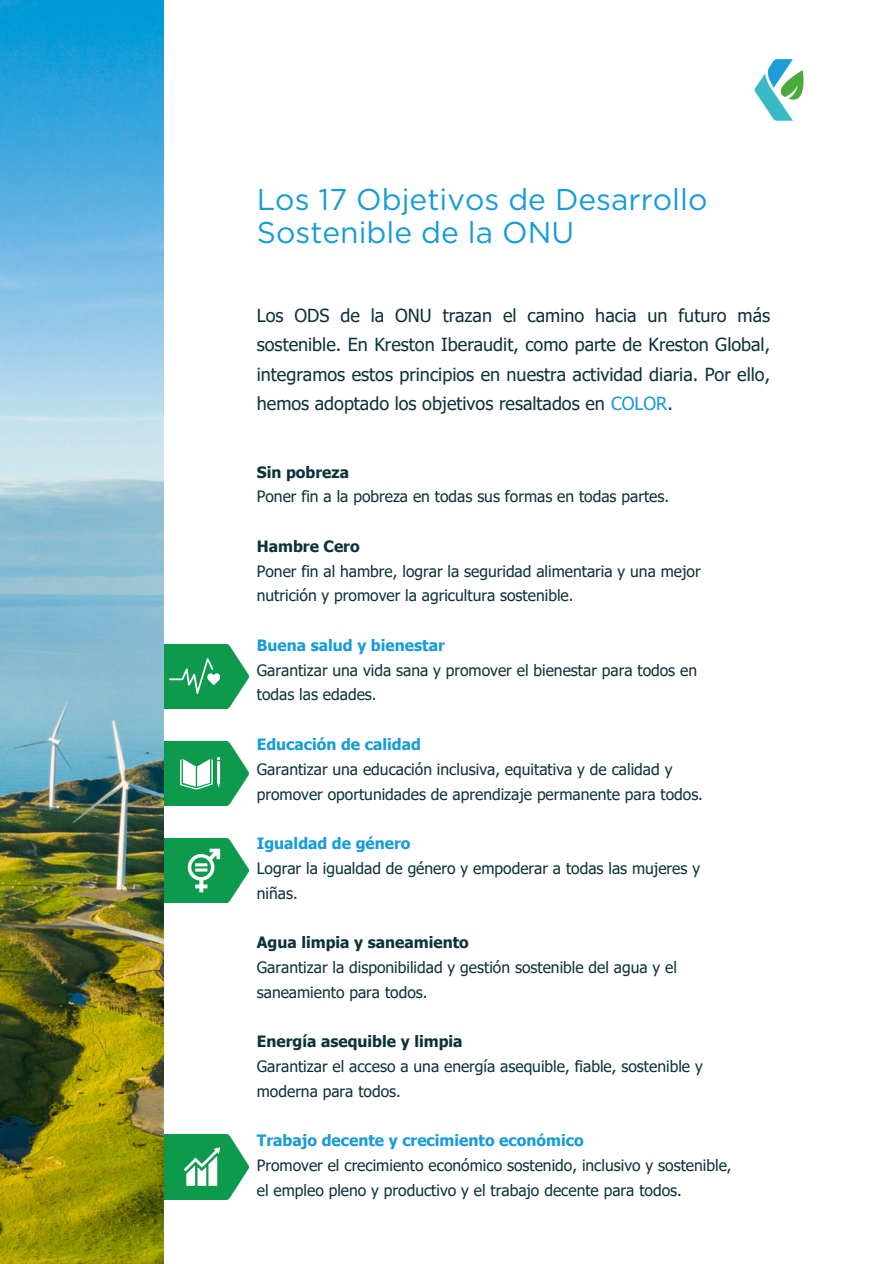
<style>
.page{position:relative;width:894px;height:1264px;background:#fff}
.page>*{position:absolute;margin:0;border:0;box-sizing:border-box;transform-origin:0 0}
.t1{font:30px/32.7px "Gotham";color:#179cd7}
.t2{font:18px/29.2px "Tahoma";color:#0d333a;text-align:justify}
.t3{font:15.6px/24.8px "Tahoma";color:#0d333a}
.t4{font:700 15.6px "Tahoma";color:#179cd7}
.t5{font:700 15.6px "Tahoma";color:#0d333a}
.s1{color:#179cd7}
</style>
<div class="page">
<img style="left:163px;top:644px;width:85px;height:64px">
<svg style="left:169px;top:658px;width:50px;height:36px;background:#34aa6a"></svg>
<img style="left:163px;top:741px;width:85px;height:64px">
<svg style="left:180px;top:757px;width:40px;height:32px"></svg>
<img style="left:163px;top:838px;width:85px;height:64px">
<svg style="left:188px;top:848px;width:32px;height:44px"></svg>
<img style="left:754px;top:59px;width:50px;height:62px">
<img style="left:163px;top:1134px;width:85px;height:64px">
<svg style="left:184px;top:1147px;width:36px;height:38px"></svg>
<img style="left:0;top:0;width:163px;height:1263px">
<p class="t1" style="left:257px;top:183px;width:452px">Los 17 Objetivos de Desarrollo<br>Sostenible de la ONU</p>
<p class="t2" style="left:257px;top:300px;width:514px">Los ODS de la ONU trazan el camino hacia un futuro más sostenible. En Kreston Iberaudit, como parte de Kreston Global, integramos estos principios en nuestra actividad diaria. Por ello, hemos adoptado los objetivos resaltados en <span class="s1">COLOR</span>.</p>
<p class="t5" style="left:257px;top:462px;width:94px">Sin pobreza</p>
<p class="t3" style="left:257px;top:484px;width:413px">Poner fin a la pobreza en todas sus formas en todas partes.</p>
<p class="t5" style="left:257px;top:536px;width:104px">Hambre Cero</p>
<p class="t3" style="left:257px;top:558px;width:445px">Poner fin al hambre, lograr la seguridad alimentaria y una mejor nutrición y promover la agricultura sostenible.</p>
<p class="t4" style="left:257px;top:635px;width:189px">Buena salud y bienestar</p>
<p class="t3" style="left:257px;top:657px;width:441px">Garantizar una vida sana y promover el bienestar para todos en todas las edades.</p>
<p class="t4" style="left:257px;top:734px;width:165px">Educación de calidad</p>
<p class="t3" style="left:257px;top:756px;width:447px">Garantizar una educación inclusiva, equitativa y de calidad y promover oportunidades de aprendizaje permanente para todos.</p>
<h1 class="t4" style="left:257px;top:833px;width:155px">Igualdad de género</h1>
<h2 class="t3" style="left:257px;top:855px;width:444px">Lograr la igualdad de género y empoderar a todas las mujeres y niñas.</h2>
<p class="t5" style="left:257px;top:932px;width:213px">Agua limpia y saneamiento</p>
<p class="t3" style="left:257px;top:954px;width:421px">Garantizar la disponibilidad y gestión sostenible del agua y el saneamiento para todos.</p>
<p class="t5" style="left:257px;top:1031px;width:207px">Energía asequible y limpia</p>
<p class="t3" style="left:257px;top:1053px;width:447px">Garantizar el acceso a una energía asequible, fiable, sostenible y moderna para todos.</p>
<p class="t4" style="left:257px;top:1130px;width:328px">Trabajo decente y crecimiento económico</p>
<p class="t3" style="left:257px;top:1152px;width:476px">Promover el crecimiento económico sostenido, inclusivo y sostenible, el empleo pleno y productivo y el trabajo decente para todos.</p>
</div>
